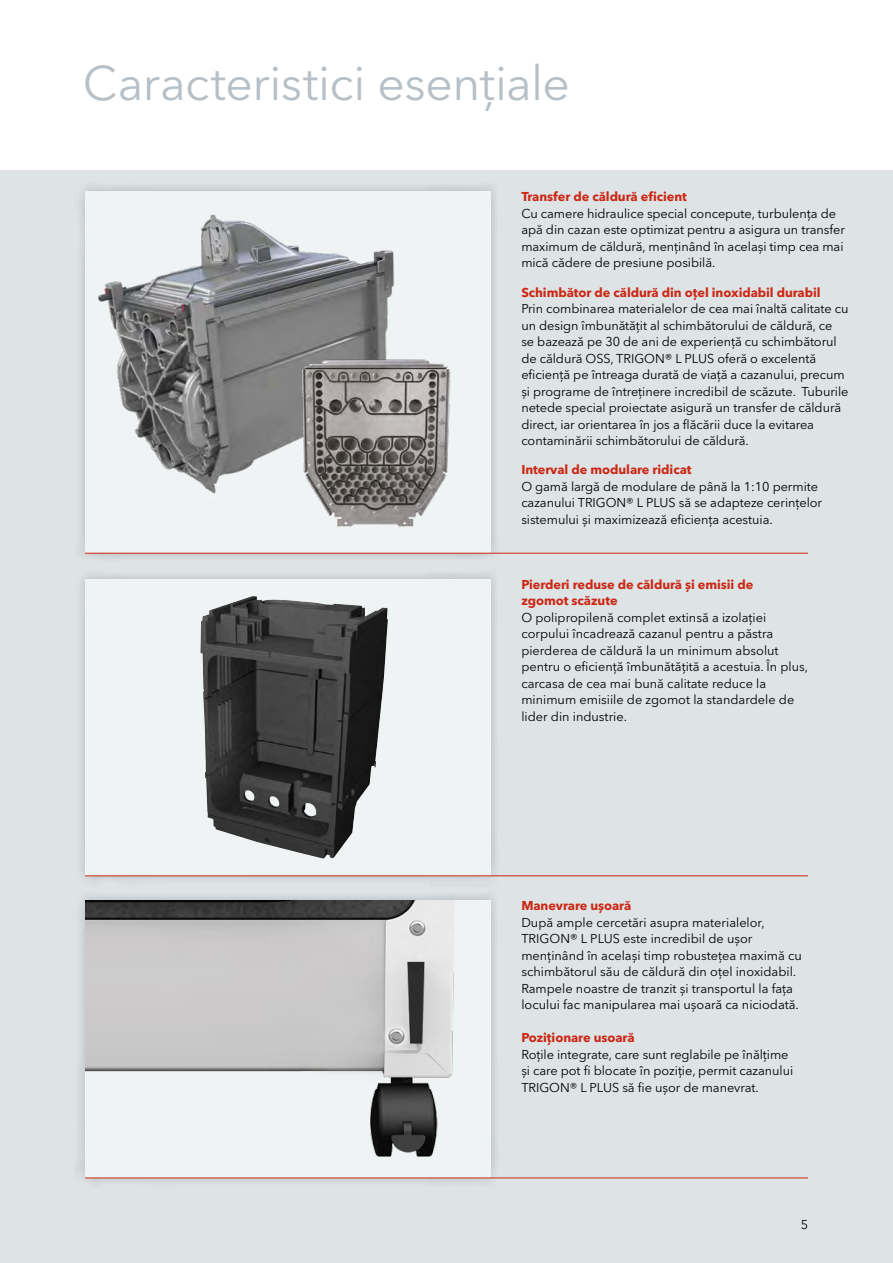
<style>
.page{position:relative;width:893px;height:1263px;background:#fff}
.page>*{position:absolute;margin:0;border:0;box-sizing:border-box;transform-origin:0 0}
.t1{font:48px "Avenir Next LT Pro";letter-spacing:-.01em;color:#b6c0c6}
.t2{font:12.75px/16.5px "Avenir Next LT Pro";letter-spacing:-.005em;color:#000}
.t3{font:700 12.75px/16.5px "Avenir Next LT Pro";letter-spacing:-.005em;color:#cb2815}
</style>
<div class="page">
<div style="left:0;top:170px;width:893px;height:1093px;background:#dee3e6"></div>
<div style="left:75px;top:890px;width:426px;height:298px;background:#000;opacity:.2"></div>
<img style="left:85px;top:901px;width:405px;height:276px">
<div style="left:75px;top:181px;width:426px;height:382px;background:#000;opacity:.2"></div>
<div style="left:85px;top:191px;width:405px;height:362px;background:#f0f3f4"></div>
<img style="left:98px;top:214px;width:296px;height:289px">
<hr style="left:85px;top:553px;width:723px;height:1px;background:#cb2815">
<hr style="left:85px;top:1177px;width:723px;height:1px;background:#cb2815">
<img style="left:291px;top:349px;width:160px;height:178px">
<div style="left:75px;top:569px;width:426px;height:317px;background:#000;opacity:.2"></div>
<div style="left:85px;top:579px;width:405px;height:297px;background:#f0f3f4"></div>
<img style="left:200px;top:596px;width:188px;height:263px">
<hr style="left:85px;top:875px;width:723px;height:1px;background:#cb2815">
<h1 class="t1" style="left:83px;top:54px;width:489px">Caracteristici esențiale</h1>
<p class="t3" style="left:521px;top:189px;width:167px">Transfer de căldură eficient</p>
<p class="t2" style="left:521px;top:205px;width:325px">Cu camere hidraulice special concepute, turbulența de apă din cazan este optimizat pentru a asigura un transfer maximum de căldură, menținând în același timp cea mai mică cădere de presiune posibilă.</p>
<p class="t3" style="left:521px;top:284px;width:301px">Schimbător de căldură din oțel inoxidabil durabil</p>
<p class="t2" style="left:521px;top:300px;width:329px">Prin combinarea materialelor de cea mai înaltă calitate cu un design îmbunătățit al schimbătorului de căldură, ce se bazează pe 30 de ani de experiență cu schimbătorul de căldură OSS, TRIGON® L PLUS oferă o excelentă eficiență pe întreaga durată de viață a cazanului, precum și programe de întreținere incredibil de scăzute. Tuburile netede special proiectate asigură un transfer de căldură direct, iar orientarea în jos a flăcării duce la evitarea contaminării schimbătorului de căldură.</p>
<p class="t3" style="left:521px;top:462px;width:172px">Interval de modulare ridicat</p>
<p class="t2" style="left:521px;top:478px;width:302px">O gamă largă de modulare de până la 1:10 permite cazanului TRIGON® L PLUS să se adapteze cerințelor sistemului și maximizează eficiența acestuia.</p>
<p class="t3" style="left:521px;top:576px;width:234px">Pierderi reduse de căldură și emisii de zgomot scăzute</p>
<p class="t2" style="left:521px;top:609px;width:288px">O polipropilenă complet extinsă a izolației corpului încadrează cazanul pentru a păstra pierderea de căldură la un minimum absolut pentru o eficiență îmbunătățită a acestuia. În plus, carcasa de cea mai bună calitate reduce la minimum emisiile de zgomot la standardele de lider din industrie.</p>
<p class="t3" style="left:521px;top:898px;width:111px">Manevrare ușoară</p>
<p class="t2" style="left:521px;top:914px;width:282px">După ample cercetări asupra materialelor, TRIGON® L PLUS este incredibil de ușor menținând în același timp robustețea maximă cu schimbătorul său de căldură din oțel inoxidabil.<br>Rampele noastre de tranzit și transportul la fața locului fac manipularea mai ușoară ca niciodată.</p>
<p class="t3" style="left:521px;top:1030px;width:115px">Poziționare usoară</p>
<p class="t2" style="left:521px;top:1046px;width:273px">Roțile integrate, care sunt reglabile pe înălțime și care pot fi blocate în poziție, permit cazanului<br>TRIGON® L PLUS să fie ușor de manevrat.</p>
<p class="t2" style="left:801px;top:1216px;width:9px">5</p>
</div>
